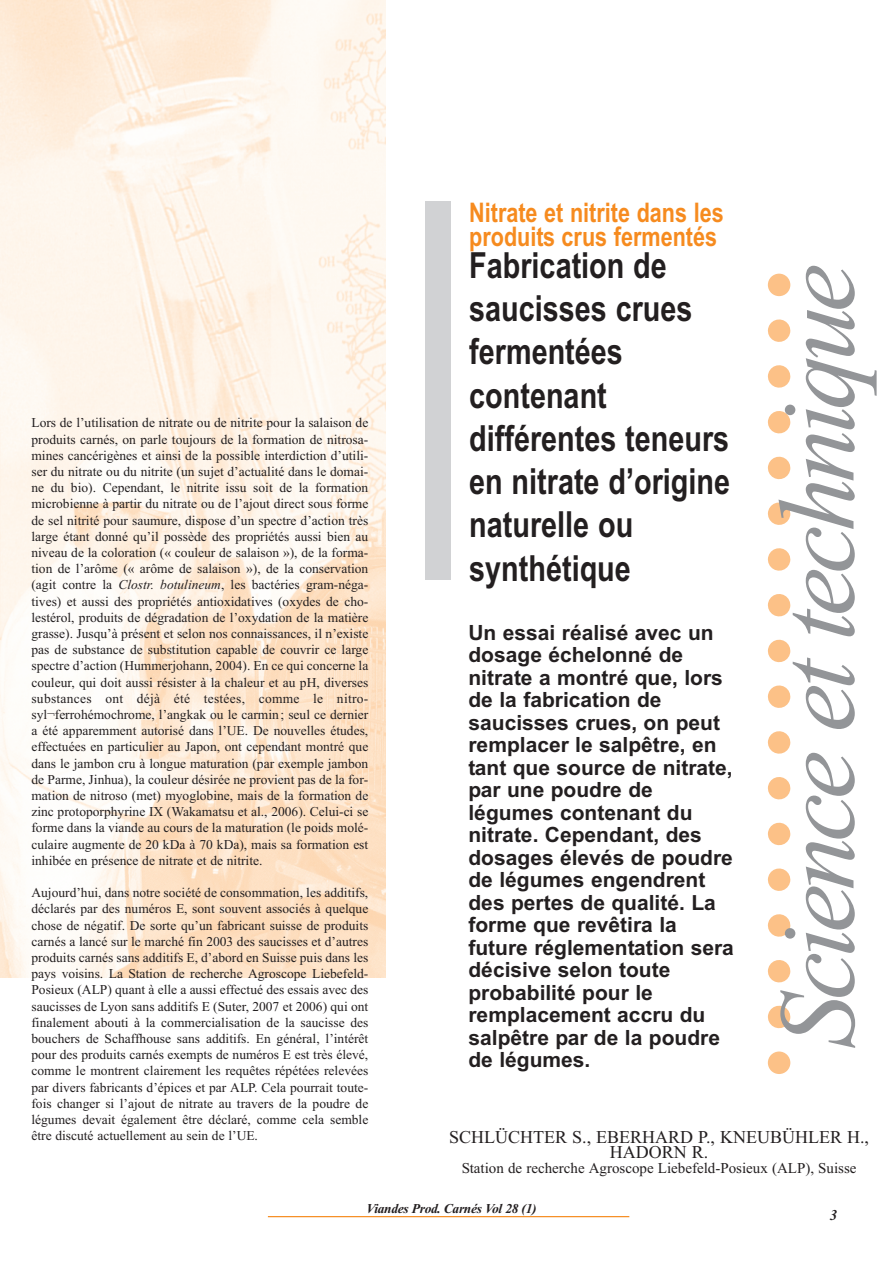
<style>
.page{position:relative;width:893px;height:1263px;background:#fff}
.page>*{position:absolute;margin:0;border:0;box-sizing:border-box;transform-origin:0 0}
.t1{font:italic 108px "Times New Roman";letter-spacing:-.05em;color:#939598}
.t2{font:700 36px/43.2px "Arial";color:#231f20;scale:.8 1}
.t3{font:700 27px/24px "Arial";color:#f68b1f;scale:.8 1}
.t4{font:700 21px/22.5px "Arial";color:#231f20}
.t5{font:18px/15px "Times New Roman";color:#231f20;text-align:center}
.t6{font:15px "Times New Roman";color:#231f20}
.t7{font:italic 700 15px "Times New Roman";color:#231f20}
.t8{font:13.5px/16.2px "Times New Roman";color:#231f20;text-align:justify}
.t9{font:italic 700 13.5px "Times New Roman";letter-spacing:-.025em;color:#231f20}
.s1{font-style:italic}
</style>
<div class="page">
<img style="left:0;top:0;width:385px;height:977px">
<div style="left:425px;top:201px;width:26px;height:378px;background:#d1d2d4"></div>
<svg style="left:768px;top:319px;width:22px;height:755px"></svg>
<svg style="left:768px;top:274px;width:22px;height:22px"></svg>
<hr style="left:268px;top:1216px;width:361px;height:1px;background:#f68b1f">
<p class="t8" style="left:31px;top:415px;width:338px">Lors de l’utilisation de nitrate ou de nitrite pour la salaison de produits carnés, on parle toujours de la formation de nitrosa&shy;mines cancérigènes et ainsi de la possible interdiction d’utili&shy;ser du nitrate ou du nitrite (un sujet d’actualité dans le domai&shy;ne du bio). Cependant, le nitrite issu soit de la formation microbienne à partir du nitrate ou de l’ajout direct sous forme de sel nitrité pour saumure, dispose d’un spectre d’action très large étant donné qu’il possède des propriétés aussi bien au niveau de la coloration (« couleur de salaison »), de la forma&shy;tion de l’arôme (« arôme de salaison »), de la conservation (agit contre la <span class="s1">Clostr. botulineum</span>, les bactéries gram-néga&shy;tives) et aussi des propriétés antioxidatives (oxydes de cho&shy;lestérol, produits de dégradation de l’oxydation de la matière grasse). Jusqu’à présent et selon nos connaissances, il n’existe pas de substance de substitution capable de couvrir ce large spectre d’action (Hummerjohann, 2004). En ce qui concerne la couleur, qui doit aussi résister à la chaleur et au pH, diverses substances ont déjà été testées, comme le nitro&shy;syl¬ferrohémochrome, l’angkak ou le carmin; seul ce dernier a été apparemment autorisé dans l’UE. De nouvelles études, effectuées en particulier au Japon, ont cependant montré que dans le jambon cru à longue maturation (par exemple jambon de Parme, Jinhua), la couleur désirée ne provient pas de la for&shy;mation de nitroso (met) myoglobine, mais de la formation de zinc protoporphyrine IX (Wakamatsu et al., 2006). Celui-ci se forme dans la viande au cours de la maturation (le poids molé&shy;culaire augmente de 20 kDa à 70 kDa), mais sa formation est inhibée en présence de nitrate et de nitrite.</p>
<p class="t8" style="left:31px;top:884px;width:338px">Aujourd’hui, dans notre société de consommation, les additifs, déclarés par des numéros E, sont souvent associés à quelque chose de négatif. De sorte qu’un fabricant suisse de produits carnés a lancé sur le marché fin 2003 des saucisses et d’autres produits carnés sans additifs E, d’abord en Suisse puis dans les pays voisins. La Station de recherche Agroscope Liebefeld-Posieux (ALP) quant à elle a aussi effectué des essais avec des saucisses de Lyon sans additifs E (Suter, 2007 et 2006) qui ont finalement abouti à la commercialisation de la saucisse des bouchers de Schaffhouse sans additifs. En général, l’intérêt pour des produits carnés exempts de numéros E est très élevé, comme le montrent clairement les requêtes répétées relevées par divers fabricants d’épices et par ALP. Cela pourrait toute&shy;fois changer si l’ajout de nitrate au travers de la poudre de légumes devait également être déclaré, comme cela semble être discuté actuellement au sein de l’UE.</p>
<h3 class="t3" style="left:469px;top:201px;width:320px">Nitrate et nitrite dans les produits crus fermentés</h3>
<h2 class="t2" style="left:469px;top:244px;width:328px">Fabrication de saucisses crues fermentées contenant différentes teneurs en nitrate d’origine naturelle ou synthétique</h2>
<p class="t4" style="left:468px;top:621px;width:267px">Un essai réalisé avec un dosage échelonné de nitrate a montré que, lors de la fabrication de saucisses crues, on peut remplacer le salpêtre, en tant que source de nitrate, par une poudre de légumes contenant du nitrate. Cependant, des dosages élevés de poudre de légumes engendrent des pertes de qualité. La forme que revêtira la future réglementation sera décisive selon toute probabilité pour le remplacement accru du salpêtre par de la poudre de légumes.</p>
<h1 class="t1" style="left:753px;top:1049px;width:786px;rotate:-90deg">Science et technique</h1>
<h3 class="t5" style="left:449px;top:1129px;width:421px">SCHLÜCHTER S., EBERHARD P., KNEUBÜHLER H.,<br>HADORN R.</h3>
<p class="t6" style="left:462px;top:1159px;width:396px">Station de recherche Agroscope Liebefeld-Posieux (ALP), Suisse</p>
<p class="t9" style="left:367px;top:1201px;width:172px">Viandes Prod. Carnés Vol 28 (1)</p>
<p class="t7" style="left:830px;top:1206px;width:9px">3</p>
</div>
